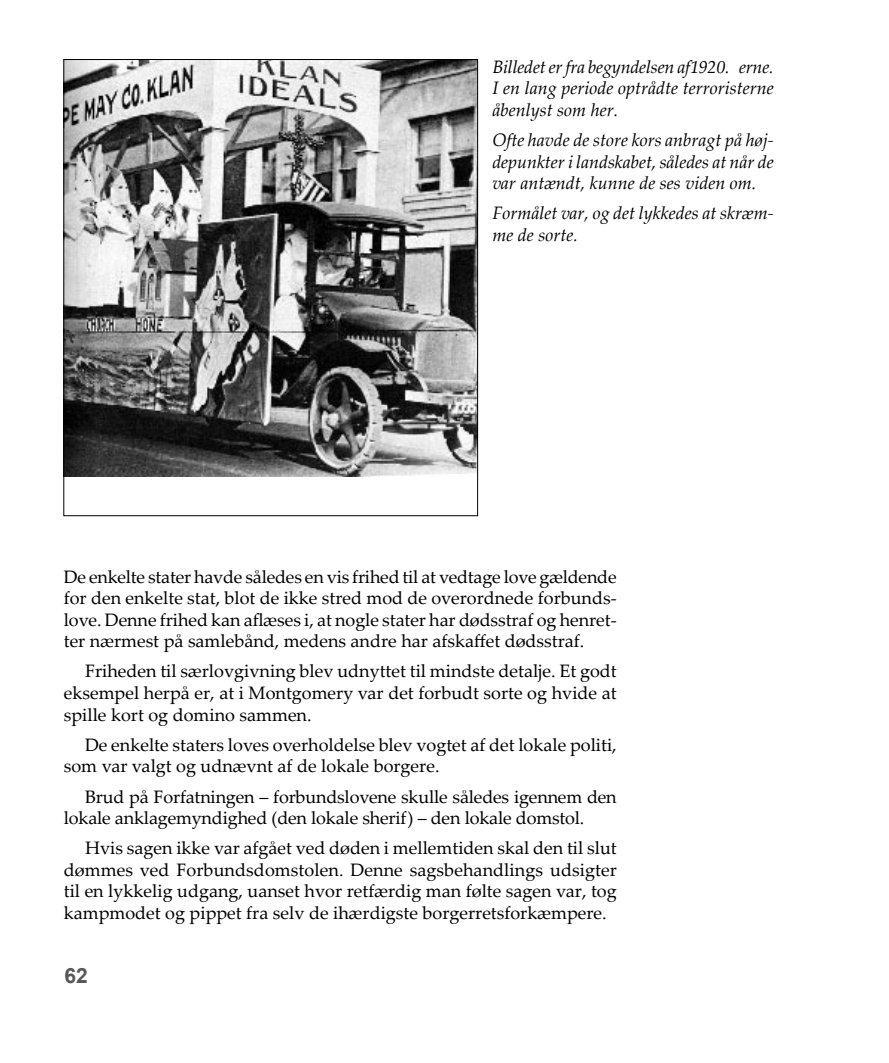
<style>
.page{position:relative;width:889px;height:1063px;background:#fff}
.page>*{position:absolute;margin:0;border:0;box-sizing:border-box;transform-origin:0 0}
.t1{font:700 21px "Arial";color:#58585a}
.t2{font:18px/21.6px "Palatino Linotype";color:#000;text-align:justify}
.t3{font:italic 18px/21.6px "Palatino Linotype";color:#000;text-align:justify}
</style>
<div class="page">
<img style="left:66px;top:61px;width:410px;height:415px">
<p class="t3" style="left:492px;top:55px;width:283px">Billedet er fra begyndelsen af1920. erne.<br>I en lang periode optrådte terroristerne åbenlyst som her.</p>
<p class="t3" style="left:492px;top:128px;width:283px">Ofte havde de store kors anbragt på høj&shy;depunkter i landskabet, således at når de var antændt, kunne de ses viden om.</p>
<p class="t3" style="left:492px;top:202px;width:283px">Formålet var, og det lykkedes at skræm&shy;me de sorte.</p>
<p class="t2" style="left:64px;top:565px;width:554px">De enkelte stater havde således en vis frihed til at vedtage love gældende for den enkelte stat, blot de ikke stred mod de overordnede forbunds&shy;love. Denne frihed kan aflæses i, at nogle stater har dødsstraf og henret&shy;ter nærmest på samlebånd, medens andre har afskaffet dødsstraf.</p>
<p class="t2" style="left:64px;top:660px;width:554px;text-indent:21px">Friheden til særlovgivning blev udnyttet til mindste detalje. Et godt eksempel herpå er, at i Montgomery var det forbudt sorte og hvide at spille kort og domino sammen.</p>
<p class="t2" style="left:64px;top:733px;width:554px;text-indent:21px">De enkelte staters loves overholdelse blev vogtet af det lokale politi, som var valgt og udnævnt af de lokale borgere.</p>
<p class="t2" style="left:64px;top:785px;width:554px;text-indent:21px">Brud på Forfatningen – forbundslovene skulle således igennem den lokale anklagemyndighed (den lokale sherif) – den lokale domstol.</p>
<p class="t2" style="left:64px;top:837px;width:554px;text-indent:21px">Hvis sagen ikke var afgået ved døden i mellemtiden skal den til slut dømmes ved Forbundsdomstolen. Denne sagsbehandlings udsigter til en lykkelig udgang, uanset hvor retfærdig man følte sagen var, tog kampmodet og pippet fra selv de ihærdigste borgerretsforkæmpere.</p>
<p class="t1" style="left:65px;top:961px;width:25px">62</p>
</div>
